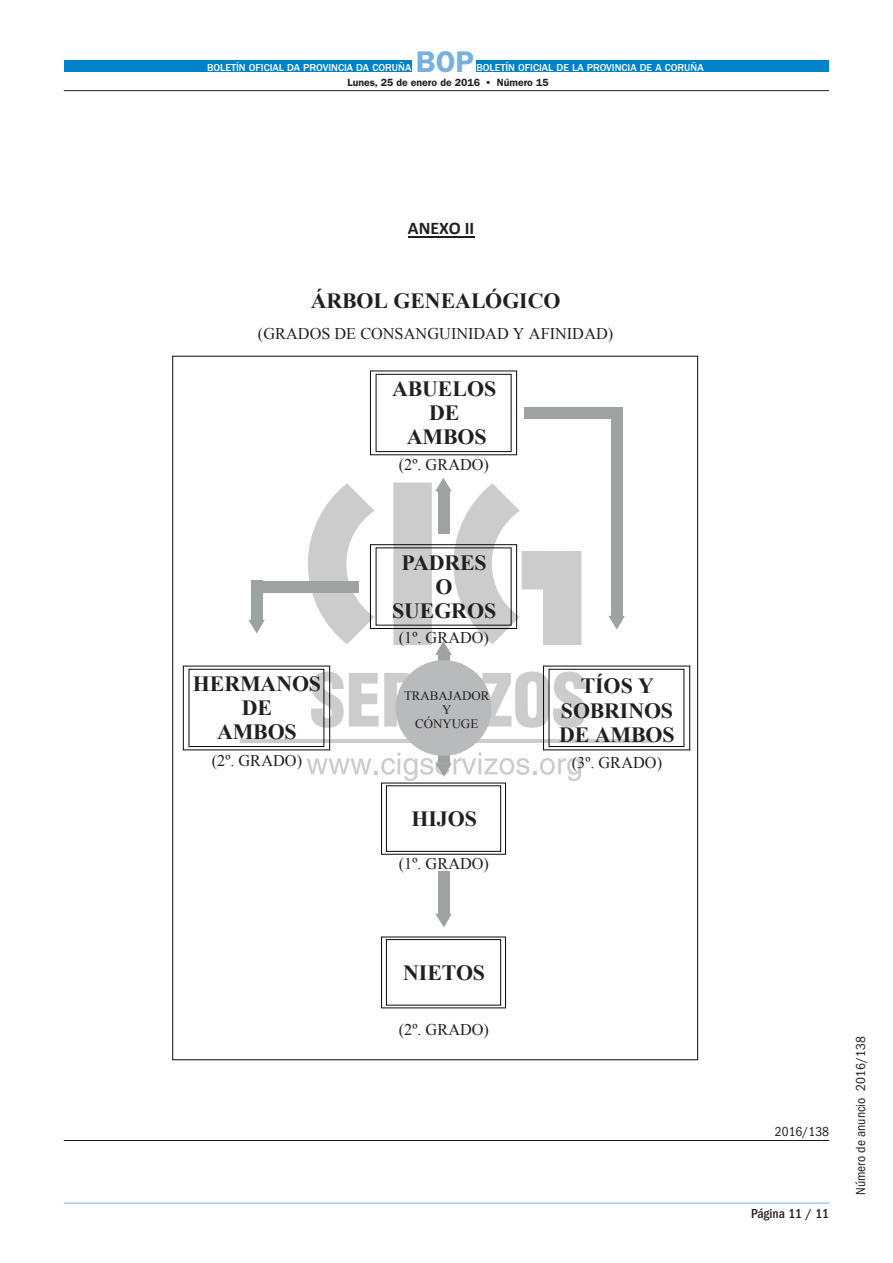
<style>
.page{position:relative;width:893px;height:1263px;background:#fff}
.page>*{position:absolute;margin:0;border:0;box-sizing:border-box;transform-origin:0 0}
.t1{font:600 30px "ITC Franklin Gothic Std";color:#78b1df}
.t2{font:700 21.75px/24.2px "Times New Roman";letter-spacing:-.005em;color:#231f20;text-align:center}
.t3{font:700 17.85px "Calibri";color:#231f20}
.t4{font:16.35px "Times New Roman";color:#231f20}
.t5{font:condensed 13.5px "ITC Franklin Gothic Std";color:#231f20}
.t6{font:500 condensed 13.5px "ITC Franklin Gothic Std";color:#231f20}
.t7{font:12.75px/14.2px "Times New Roman";letter-spacing:-.01em;color:#231f20;text-align:center}
.t8{font:500 10.5px "ITC Franklin Gothic Std";color:#fff}
.t9{font:600 10.5px "ITC Franklin Gothic Std";color:#231f20}
</style>
<div class="page">
<hr style="left:240px;top:739px;width:411px;height:3px;background:#ccc">
<div style="left:64px;top:60px;width:347px;height:12px;background:#0081c8"></div>
<div style="left:476px;top:60px;width:353px;height:12px;background:#0081c8"></div>
<hr style="left:64px;top:90px;width:765px;height:1px;background:#231f20">
<hr style="left:64px;top:1203px;width:765px;height:1px;background:#76b1df">
<hr style="left:408px;top:236px;width:66px;height:2px;background:#231f20">
<div style="left:376px;top:374px;width:135px;height:78px;border:1px solid #0e0908"></div>
<div style="left:370px;top:371px;width:147px;height:84px;border:1px solid #0e0908"></div>
<div style="left:189px;top:669px;width:135px;height:78px;border:1px solid #0e0908"></div>
<div style="left:549px;top:669px;width:135px;height:78px;border:1px solid #0e0908"></div>
<div style="left:386px;top:786px;width:115px;height:65px;border:1px solid #0e0908"></div>
<div style="left:386px;top:939px;width:115px;height:66px;border:1px solid #0e0908"></div>
<div style="left:381px;top:783px;width:125px;height:71px;border:1px solid #0e0908"></div>
<div style="left:381px;top:937px;width:125px;height:71px;border:1px solid #0e0908"></div>
<div style="left:438px;top:871px;width:11px;height:43px;background:#9ea2a2"></div>
<svg style="left:435px;top:914px;width:17px;height:13px"></svg>
<div style="left:251px;top:581px;width:11px;height:42px;background:#9ea2a2"></div>
<div style="left:252px;top:581px;width:107px;height:11px;background:#9ea2a2"></div>
<div style="left:524px;top:407px;width:98px;height:12px;background:#9ea2a2"></div>
<svg style="left:248px;top:620px;width:17px;height:13px"></svg>
<div style="left:611px;top:407px;width:11px;height:209px;background:#9ea2a2"></div>
<svg style="left:608px;top:616px;width:17px;height:13px"></svg>
<svg style="left:307px;top:478px;width:279px;height:303px"></svg>
<hr style="left:64px;top:1140px;width:765px;height:1px;background:#231f20">
<p class="t8" style="left:207px;top:62px;width:206px">BOLETÍN OFICIAL DA PROVINCIA DA CORUÑA</p>
<h1 class="t1" style="left:416px;top:44px;width:60px">BOP</h1>
<p class="t8" style="left:476px;top:62px;width:229px">BOLETÍN OFICIAL DE LA PROVINCIA DE A CORUÑA</p>
<p class="t9" style="left:347px;top:76px;width:203px">Lunes, 25 de enero de 2016 • Número 15</p>
<p class="t3" style="left:408px;top:217px;width:68px">ANEXO II</p>
<h2 class="t2" style="left:311px;top:288px;width:251px">ÁRBOL GENEALÓGICO</h2>
<p class="t4" style="left:258px;top:322px;width:357px">(GRADOS DE CONSANGUINIDAD Y AFINIDAD)</p>
<h2 class="t2" style="left:392px;top:376px;width:106px">ABUELOS<br>DE<br>AMBOS</h2>
<p class="t4" style="left:399px;top:453px;width:92px">(2º. GRADO)</p>
<h2 class="t2" style="left:392px;top:550px;width:106px">PADRES<br>O<br>SUEGROS</h2>
<p class="t4" style="left:399px;top:626px;width:92px">(1º. GRADO)</p>
<h2 class="t2" style="left:193px;top:671px;width:130px">HERMANOS<br>DE<br>AMBOS</h2>
<h2 class="t2" style="left:559px;top:673px;width:117px">TÍOS Y<br>SOBRINOS<br>DE AMBOS</h2>
<p class="t7" style="left:404px;top:688px;width:87px">TRABAJADOR<br>Y<br>CÓNYUGE</p>
<p class="t4" style="left:212px;top:750px;width:92px">(2º. GRADO)</p>
<h2 class="t2" style="left:411px;top:806px;width:67px">HIJOS</h2>
<p class="t4" style="left:399px;top:853px;width:92px">(1º. GRADO)</p>
<h2 class="t2" style="left:403px;top:960px;width:84px">NIETOS</h2>
<p class="t4" style="left:399px;top:1019px;width:92px">(2º. GRADO)</p>
<p class="t4" style="left:572px;top:752px;width:92px">(3º. GRADO)</p>
<p class="t5" style="left:775px;top:1124px;width:56px">2016/138</p>
<p class="t6" style="left:751px;top:1206px;width:80px">Página 11 / 11</p>
<p class="t5" style="left:853px;top:1195px;width:160px;rotate:-90deg">Número de anuncio 2016/138</p>
</div>
